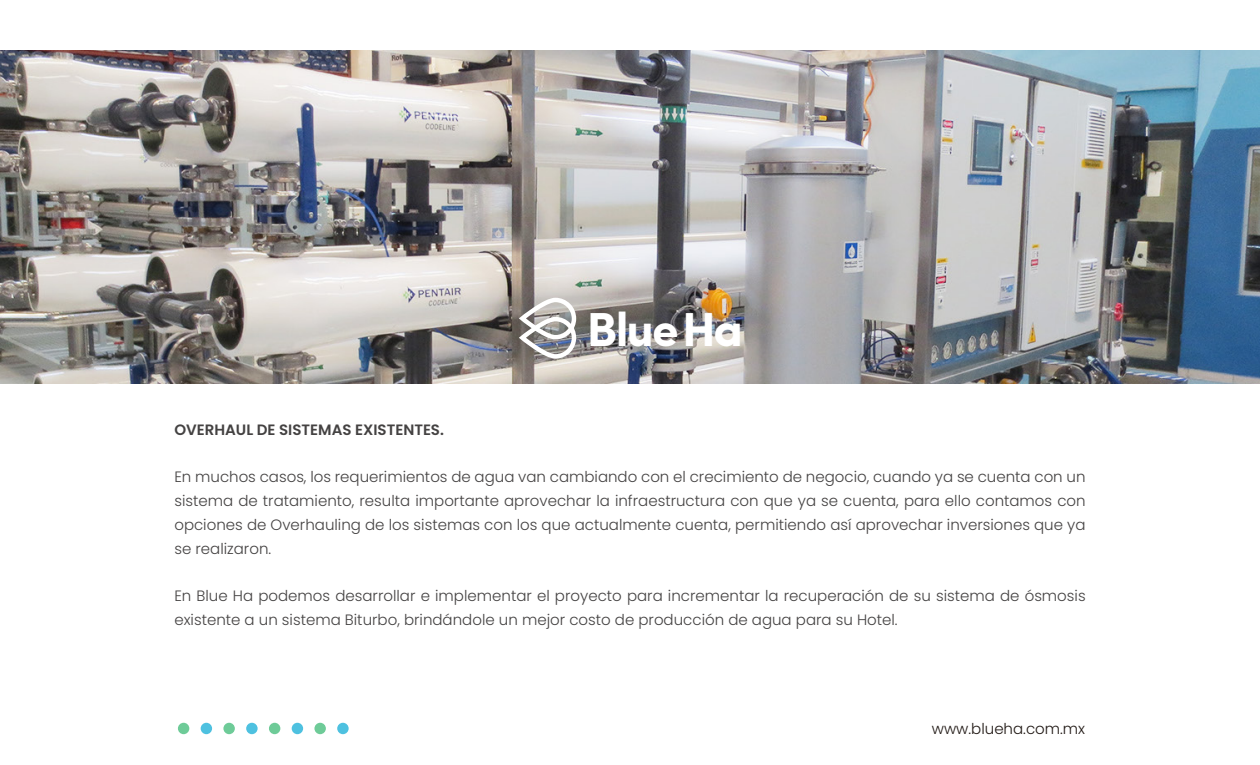
<style>
.page{position:relative;width:1260px;height:765px;background:#fff}
.page>*{position:absolute;margin:0;border:0;box-sizing:border-box;transform-origin:0 0}
.t1{font:700 47.75px "Sofia Pro";letter-spacing:-.04em;color:#fff}
.t2{font:300 15px/23.8px "Poppins";color:#444242;text-align:justify}
.t3{font:600 15px "Poppins";color:#444242}
.t4{font:300 15px "Poppins";color:#211915}
</style>
<div class="page">
<div style="left:178px;top:723px;width:11px;height:11px;background:#6ecb98;border-radius:50%"></div>
<div style="left:201px;top:723px;width:11px;height:11px;background:#4ec1e0;border-radius:50%"></div>
<div style="left:223px;top:723px;width:12px;height:11px;background:#6ecb98;border-radius:50%"></div>
<div style="left:246px;top:723px;width:12px;height:11px;background:#4ec1e0;border-radius:50%"></div>
<div style="left:269px;top:723px;width:11px;height:11px;background:#6ecb98;border-radius:50%"></div>
<div style="left:292px;top:723px;width:11px;height:11px;background:#4ec1e0;border-radius:50%"></div>
<div style="left:314px;top:723px;width:12px;height:11px;background:#6ecb98;border-radius:50%"></div>
<div style="left:337px;top:723px;width:12px;height:11px;background:#4ec1e0;border-radius:50%"></div>
<img style="left:0;top:51px;width:1260px;height:332px">
<svg style="left:519px;top:298px;width:57px;height:61px"></svg>
<h1 class="t1" style="left:587px;top:293px;width:158px">BlueHa</h1>
<p class="t3" style="left:174px;top:421px;width:271px">OVERHAUL DE SISTEMAS EXISTENTES.</p>
<p class="t2" style="left:174px;top:465px;width:913px">En muchos casos, los requerimientos de agua van cambiando con el crecimiento de negocio, cuando ya se cuenta con un sistema de tratamiento, resulta importante aprovechar la infraestructura con que ya se cuenta, para ello contamos con opciones de Overhauling de los sistemas con los que actualmente cuenta, permitiendo así aprovechar inversiones que ya se realizaron.</p>
<p class="t2" style="left:174px;top:584px;width:913px">En Blue Ha podemos desarrollar e implementar el proyecto para incrementar la recuperación de su sistema de ósmosis existente a un sistema Biturbo, brindándole un mejor costo de producción de agua para su Hotel.</p>
<p class="t4" style="left:932px;top:720px;width:155px">www.blueha.com.mx</p>
</div>
